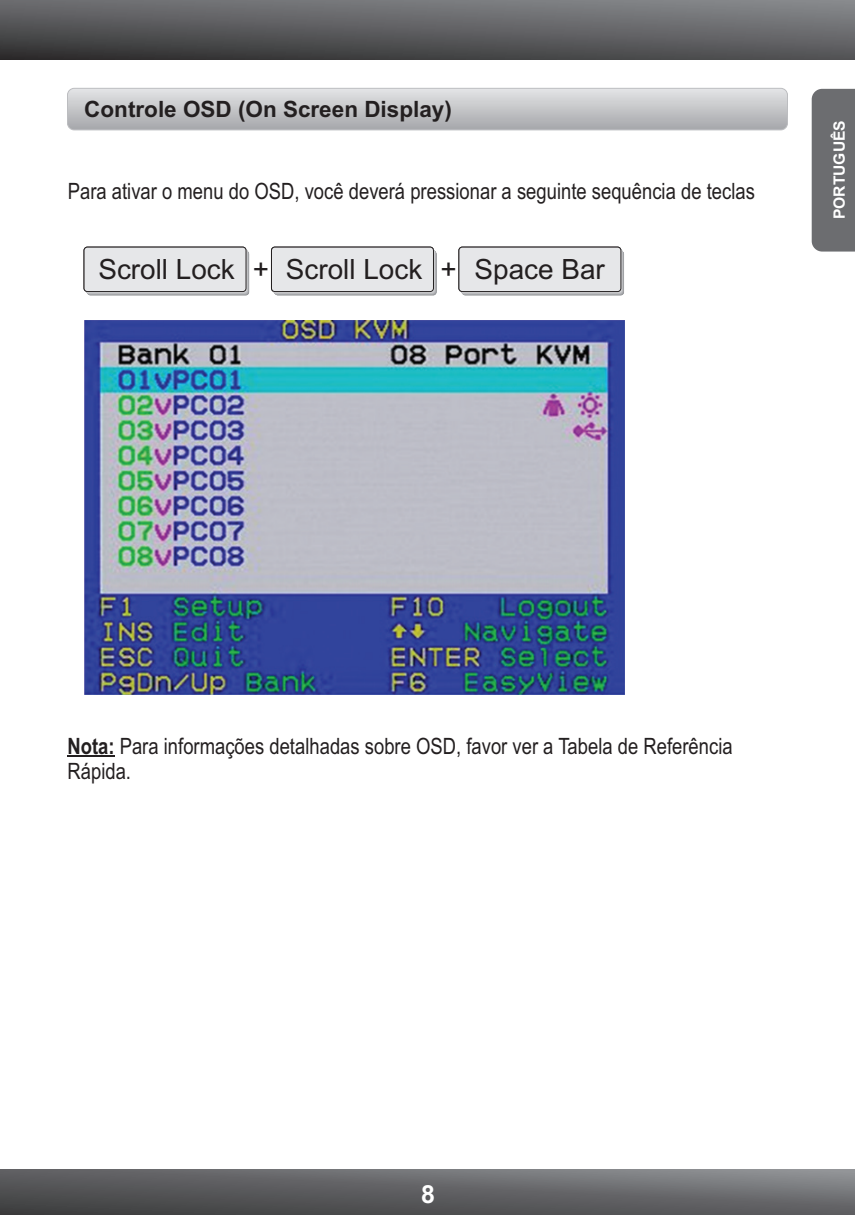
<style>
.page{position:relative;width:855px;height:1215px;background:#fff}
.page>*{position:absolute;margin:0;border:0;box-sizing:border-box;transform-origin:0 0}
.t1{font:28px "Arial";color:#231f20}
.t2{font:700 25px "Arial";color:#fff}
.t3{font:22.5px/25.5px "Arial Narrow";color:#231f20}
.t4{font:700 22.5px "Arial";color:#231f20}
.t5{font:700 15.5px "Arial";color:#fff}
.s1{font-weight:700}
</style>
<div class="page">
<svg style="left:0;top:0;width:855px;height:59px;background:#5e5e61"></svg>
<svg style="left:0;top:1170px;width:855px;height:45px;background:#606163"></svg>
<div style="left:812px;top:89px;width:43px;height:163px;background:#6c6d70"></div>
<img style="left:84px;top:321px;width:540px;height:374px">
<svg style="left:84px;top:247px;width:165px;height:48px"></svg>
<div style="left:84px;top:247px;width:162px;height:45px;background:#e6e7e9;border:1px solid #231f20;border-radius:3px"></div>
<svg style="left:272px;top:247px;width:164px;height:48px"></svg>
<div style="left:271px;top:247px;width:163px;height:45px;background:#e6e7e9;border:1px solid #231f20;border-radius:3px"></div>
<svg style="left:459px;top:247px;width:165px;height:48px"></svg>
<div style="left:459px;top:247px;width:162px;height:45px;background:#e6e7e9;border:1px solid #231f20;border-radius:3px"></div>
<hr style="left:68px;top:756px;width:47px;height:1px;background:#231f20">
<div style="left:68px;top:88px;width:720px;height:42px;background:linear-gradient(to bottom,#e4e5e6,#a7a8ac);border-radius:7px"></div>
<div style="left:67px;top:88px;width:721px;height:42px;border:1px solid #bcbdc0;border-radius:7px"></div>
<p class="t4" style="left:84px;top:101px;width:369px">Controle OSD (On Screen Display)</p>
<p class="t3" style="left:68px;top:180px;width:689px">Para ativar o menu do OSD, você deverá pressionar a seguinte sequência de teclas</p>
<p class="t1" style="left:98px;top:258px;width:508px">Scroll Lock + Scroll Lock + Space Bar</p>
<p class="t5" style="left:833px;top:219px;width:100px;rotate:-90deg">PORTUGUÊS</p>
<p class="t3" style="left:67px;top:735px;width:667px"><span class="s1">Nota:</span> Para informações detalhadas sobre OSD, favor ver a Tabela de Referência<br>Rápida.</p>
<p class="t2" style="left:421px;top:1184px;width:15px">8</p>
</div>
